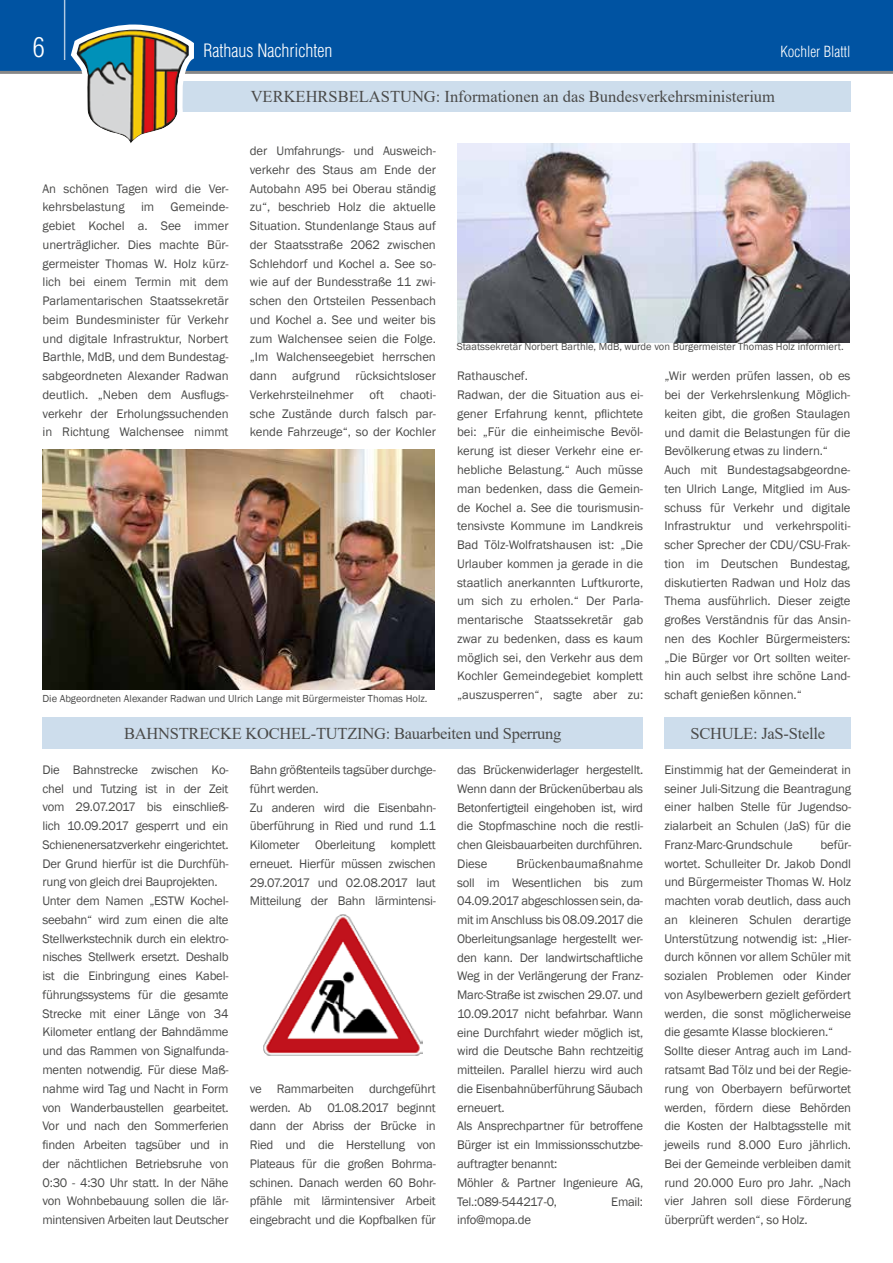
<style>
.page{position:relative;width:893px;height:1263px;background:#fff}
.page>*{position:absolute;margin:0;border:0;box-sizing:border-box;transform-origin:0 0}
.t1{font:300 condensed 72px "Helvetica LT";color:#fff;scale:.25 1}
.t2{font:300 condensed 27px "Helvetica LT";color:#fff}
.t3{font:300 condensed 18px "Helvetica LT";color:#fff}
.t4{font:16.5px "Times New Roman";color:#4a4a49}
.t5{font:300 condensed 15px "Helvetica LT";color:#fff}
.t6{font:12.75px/18.8px "Franklin Gothic";letter-spacing:-.01em;color:#4a4a49}
.t7{font:10.5px "Franklin Gothic";color:#4a4a49}
</style>
<div class="page">
<div style="left:0;top:0;width:893px;height:72px;background:#0053a2"></div>
<hr style="left:0;top:71px;width:893px;height:3px;background:#878787">
<div style="left:134px;top:81px;width:716px;height:30px;background:#cdddec"></div>
<svg style="left:66px;top:24px;width:133px;height:119px"></svg>
<div style="left:43px;top:718px;width:600px;height:31px;background:#cdddec"></div>
<div style="left:664px;top:718px;width:186px;height:31px;background:#cdddec"></div>
<img style="left:43px;top:450px;width:392px;height:239px">
<img style="left:457px;top:144px;width:392px;height:199px">
<img style="left:264px;top:914px;width:159px;height:141px">
<h1 class="t1" style="left:63px;top:-29px;width:17px">|</h1>
<h2 class="t2" style="left:33px;top:31px;width:13px">6</h2>
<p class="t5" style="left:780px;top:43px;width:71px">Kochler Blattl</p>
<h3 class="t3" style="left:203px;top:40px;width:130px">Rathaus Nachrichten</h3>
<p class="t4" style="left:251px;top:85px;width:526px">VERKEHRSBELASTUNG: Informationen an das Bundesverkehrsministerium</p>
<p class="t6" style="left:250px;top:142px;width:188px;text-align:justify">der Umfahrungs- und Ausweich&shy;verkehr des Staus am Ende der Autobahn A95 bei Oberau ständig zu“, beschrieb Holz die aktuelle Situation. Stundenlange Staus auf der Staatsstraße 2062 zwischen Schlehdorf und Kochel a. See so&shy;wie auf der Bundesstraße 11 zwi&shy;schen den Ortsteilen Pessenbach und Kochel a. See und weiter bis zum Walchensee seien die Folge. „Im Walchenseegebiet herrschen dann aufgrund rücksichtsloser Verkehrsteilnehmer</p>
<p class="t6" style="left:43px;top:179px;width:188px">An schönen Tagen wird die Ver&shy;kehrsbelastung</p>
<p class="t6" style="left:43px;top:198px;width:188px;text-align:justify;text-indent:128px">Gemeinde&shy;gebiet Kochel a. See immer unerträglicher. Dies machte Bür&shy;germeister Thomas W. Holz kürz&shy;lich bei einem Termin mit dem Parlamentarischen Staatssekretär beim Bundesminister für Verkehr und digitale Infrastruktur, Norbert Barthle, MdB, und dem Bundestag&shy;sabgeordneten Alexander Radwan deutlich. „Neben dem Ausflugs&shy;verkehr der Erholungssuchenden in Richtung Walchensee nimmt</p>
<p class="t6" style="left:141px;top:198px;width:15px">im</p>
<p class="t7" style="left:457px;top:340px;width:388px">Staatssekretär Norbert Barthle, MdB, wurde von Bürgermeister Thomas Holz informiert.</p>
<p class="t6" style="left:457px;top:367px;width:188px">Rathauschef.<br>Radwan, der die Situation aus ei&shy;gener Erfahrung kennt, pflichtete bei: „Für die einheimische Bevöl&shy;kerung ist dieser Verkehr eine er&shy;hebliche Belastung.“ Auch müsse man bedenken, dass die Gemein&shy;de Kochel a. See die tourismusin&shy;tensivste Kommune im Landkreis<br>Bad Tölz-Wolfratshausen ist: „Die<br>Urlauber kommen ja gerade in die staatlich anerkannten Luftkurorte, um sich zu erholen.“ Der Parla&shy;mentarische Staatssekretär gab zwar zu bedenken, dass es kaum möglich sei, den Verkehr aus dem<br>Kochler Gemeindegebiet komplett „auszusperren“, sagte aber zu:</p>
<p class="t6" style="left:664px;top:367px;width:188px">„Wir werden prüfen lassen, ob es bei der Verkehrslenkung Möglich&shy;keiten gibt, die großen Staulagen und damit die Belastungen für die<br>Bevölkerung etwas zu lindern.“<br>Auch mit Bundestagsabgeordne&shy;ten Ulrich Lange, Mitglied im Aus&shy;schuss für Verkehr und digitale<br>Infrastruktur und verkehrspoliti&shy;scher Sprecher der CDU/CSU-Frak&shy;tion im Deutschen Bundestag, diskutierten Radwan und Holz das<br>Thema ausführlich. Dieser zeigte großes Verständnis für das Ansin&shy;nen des Kochler Bürgermeisters: „Die Bürger vor Ort sollten weiter&shy;hin auch selbst ihre schöne Land&shy;schaft genießen können.“</p>
<p class="t4" style="left:124px;top:722px;width:439px">BAHNSTRECKE KOCHEL-TUTZING: Bauarbeiten und Sperrung</p>
<p class="t6" style="left:43px;top:760px;width:188px">Die Bahnstrecke zwischen Ko&shy;chel und Tutzing ist in der Zeit vom 29.07.2017 bis einschließ&shy;lich 10.09.2017 gesperrt und ein Schienenersatzverkehr eingerichtet.<br>Der Grund hierfür ist die Durchfüh&shy;rung von gleich drei Bauprojekten.<br>Unter dem Namen „ESTW Kochel&shy;seebahn“ wird zum einen die alte Stellwerkstechnik durch ein elektro&shy;nisches Stellwerk ersetzt. Deshalb ist die Einbringung eines Kabel&shy;führungssystems für die gesamte Strecke mit einer Länge von 34<br>Kilometer entlang der Bahndämme und das Rammen von Signalfunda&shy;menten notwendig. Für diese Maß&shy;nahme wird Tag und Nacht in Form von Wanderbaustellen gearbeitet.<br>Vor und nach den Sommerferien finden Arbeiten tagsüber und in der nächtlichen Betriebsruhe von 0:30 - 4:30 Uhr statt. In der Nähe von Wohnbebauung sollen die lär&shy;mintensiven Arbeiten laut Deutscher</p>
<p class="t6" style="left:250px;top:761px;width:188px">Bahn größtenteils tagsüber durchge&shy;führt werden.<br>Zu anderen wird die Eisenbahn&shy;überführung in Ried und rund 1.1<br>Kilometer Oberleitung komplett erneuet. Hierfür müssen zwischen<br>29.07.2017 und 02.08.2017 laut<br>Mitteilung der Bahn lärmintensi-</p>
<p class="t6" style="left:370px;top:386px;width:16px">oft</p>
<p class="t6" style="left:250px;top:386px;width:188px;text-align:justify;text-indent:150px">chaoti&shy;sche Zustände durch falsch par&shy;kende Fahrzeuge“, so der Kochler</p>
<p class="t7" style="left:43px;top:692px;width:386px">Die Abgeordneten Alexander Radwan und Ulrich Lange mit Bürgermeister Thomas Holz.</p>
<p class="t4" style="left:690px;top:722px;width:136px">SCHULE: JaS-Stelle</p>
<p class="t6" style="left:664px;top:760px;width:188px;text-align:justify">Einstimmig hat der Gemeinderat in seiner Juli-Sitzung die Beantragung einer halben Stelle für Jugendso&shy;zialarbeit an Schulen (JaS) für die Franz-Marc-Grundschule</p>
<p class="t6" style="left:457px;top:761px;width:188px;text-align:justify">das Brückenwiderlager hergestellt.<br>Wenn dann der Brückenüberbau als Betonfertigteil eingehoben ist, wird die Stopfmaschine noch die restli&shy;chen Gleisbauarbeiten durchführen.<br>Diese</p>
<p class="t6" style="left:664px;top:835px;width:188px;text-indent:156px">befür&shy;wortet. Schulleiter Dr. Jakob Dondl und Bürgermeister Thomas W. Holz machten vorab deutlich, dass auch an kleineren Schulen derartige<br>Unterstützung notwendig ist: „Hier&shy;durch können vor allem Schüler mit sozialen Problemen oder Kinder von Asylbewerbern gezielt gefördert werden, die sonst möglicherweise die gesamte Klasse blockieren.“<br>Sollte dieser Antrag auch im Land&shy;ratsamt Bad Tölz und bei der Regie&shy;rung von Oberbayern befürwortet werden, fördern diese Behörden die Kosten der Halbtagsstelle mit jeweils rund 8.000 Euro jährlich.<br>Bei der Gemeinde verbleiben damit rund 20.000 Euro pro Jahr. „Nach vier Jahren soll diese Förderung überprüft werden“, so Holz.</p>
<p class="t6" style="left:457px;top:854px;width:188px;text-indent:59px">Brückenbaumaßnahme soll im Wesentlichen bis zum<br>04.09.2017 abgeschlossen sein, da&shy;mit im Anschluss bis 08.09.2017 die<br>Oberleitungsanlage hergestellt wer&shy;den kann. Der landwirtschaftliche<br>Weg in der Verlängerung der Franz-<br>Marc-Straße ist zwischen 29.07. und<br>10.09.2017 nicht befahrbar. Wann eine Durchfahrt wieder möglich ist, wird die Deutsche Bahn rechtzeitig mitteilen. Parallel hierzu wird auch die Eisenbahnüberführung Säubach erneuert.<br>Als Ansprechpartner für betroffene<br>Bürger ist ein Immissionsschutzbe&shy;auftragter benannt:<br>Möhler &amp; Partner Ingenieure AG,<br>Tel.:089-544217-0,</p>
<p class="t6" style="left:250px;top:1079px;width:188px;text-align:justify">ve Rammarbeiten durchgeführt werden. Ab 01.08.2017 beginnt dann der Abriss der Brücke in Ried und die Herstellung von Plateaus für die großen Bohrma&shy;schinen. Danach werden 60 Bohr&shy;pfähle mit lärmintensiver Arbeit eingebracht und die Kopfbalken für</p>
<p class="t6" style="left:611px;top:1192px;width:33px">Email:</p>
<p class="t6" style="left:457px;top:1211px;width:75px">info@mopa.de</p>
</div>
